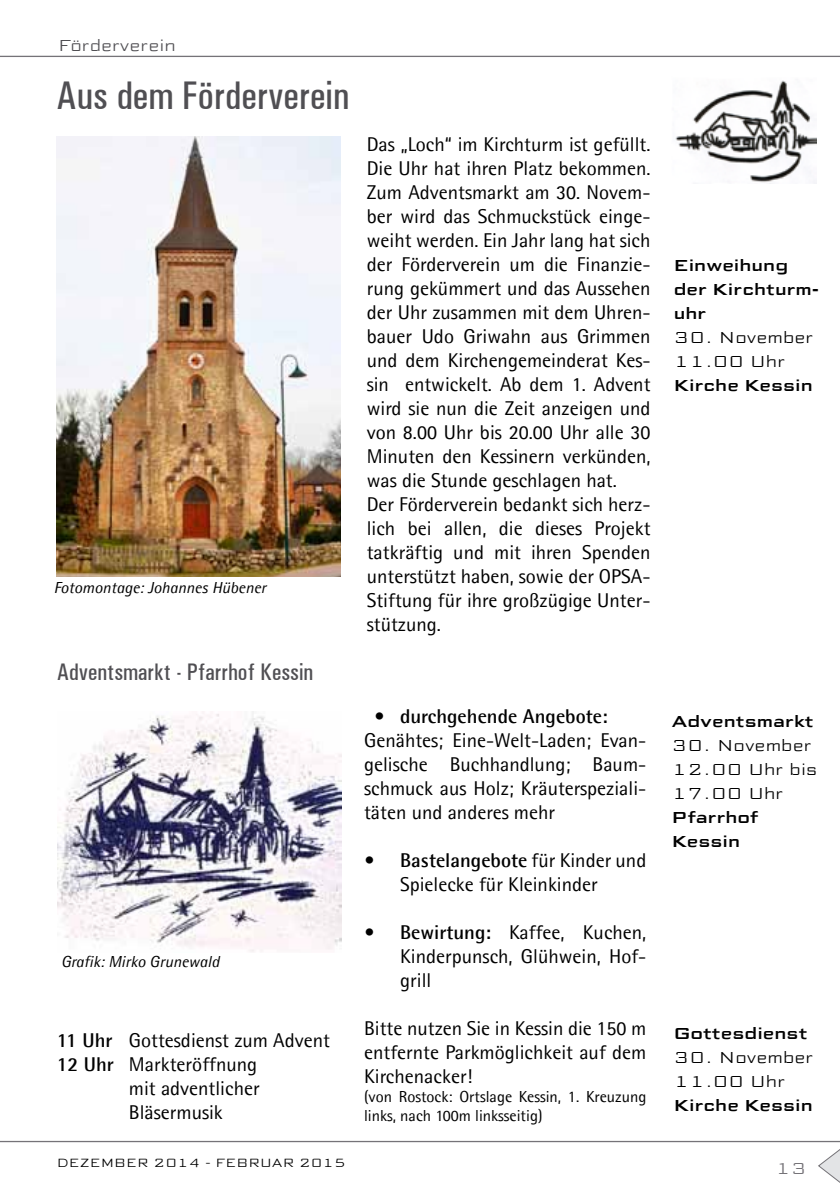
<style>
.page{position:relative;width:840px;height:1191px;background:#fff}
.page>*{position:absolute;margin:0;border:0;box-sizing:border-box;transform-origin:0 0}
.t1{font:500 condensed 40px "Univers";color:#504f53}
.t2{font:500 condensed 24px "Univers";color:#504f53}
.t3{font:20px/24px "Agfa Rotis Semisans";color:#000;text-align:justify}
.t4{font:700 20px "Agfa Rotis Semisans";color:#000}
.t5{font:500 16px/24px "Morris Sans Com";color:#000}
.t6{font:300 16px/24px "Morris Sans Com";color:#000}
.t7{font:16px/19.2px "Agfa Rotis Semisans";color:#000}
.t8{font:italic 16px "Agfa Rotis Semisans";color:#000}
.t9{font:300 16px "Morris Sans Com";color:#504f53}
.t10{font:300 16px "Morris Sans Com";color:#757378}
.t11{font:300 12px "Morris Sans Com";color:#000}
.s1{font-weight:700}
</style>
<div class="page">
<svg style="left:0;top:1140px;width:839px;height:42px"></svg>
<svg style="left:0;top:55px;width:839px;height:2px;background:#a7a6a9"></svg>
<img style="left:675px;top:80px;width:141px;height:104px">
<img style="left:58px;top:712px;width:283px;height:240px">
<img style="left:57px;top:137px;width:283px;height:439px">
<p class="t9" style="left:58px;top:34px;width:119px">Förderverein</p>
<h1 class="t1" style="left:56px;top:73px;width:294px">Aus dem Förderverein</h1>
<p class="t8" style="left:54px;top:577px;width:214px">Fotomontage: Johannes Hübener</p>
<p class="t2" style="left:57px;top:657px;width:258px">Adventsmarkt - Pfarrhof Kessin</p>
<p class="t8" style="left:61px;top:951px;width:160px">Grafik: Mirko Grunewald</p>
<p class="t3" style="left:57px;top:1028px;width:274px"><span class="s1">11 Uhr</span> Gottesdienst zum Advent</p>
<p class="t3" style="left:57px;top:1052px;width:202px"><span class="s1">12 Uhr</span> Markteröffnung</p>
<p class="t3" style="left:129px;top:1076px;width:132px">mit adventlicher</p>
<p class="t3" style="left:129px;top:1100px;width:95px">Bläsermusik</p>
<p class="t11" style="left:57px;top:1154px;width:290px">Dezember 2014 - Februar 2015</p>
<p class="t3" style="left:366px;top:132px;width:285px;text-align:left">Das „Loch“ im Kirchturm ist gefüllt.<br>Die Uhr hat ihren Platz bekommen.<br>Zum Adventsmarkt am 30. Novem&shy;ber wird das Schmuckstück einge&shy;weiht werden. Ein Jahr lang hat sich der Förderverein um die Finanzie&shy;rung gekümmert und das Aussehen der Uhr zusammen mit dem Uhren&shy;bauer Udo Griwahn aus Grimmen und dem Kirchengemeinderat Kes&shy;sin entwickelt. Ab dem 1. Advent wird sie nun die Zeit anzeigen und von 8.00 Uhr bis 20.00 Uhr alle 30<br>Minuten den Kessinern verkünden, was die Stunde geschlagen hat.<br>Der Förderverein bedankt sich herz&shy;lich bei allen, die dieses Projekt tatkräftig und mit ihren Spenden unterstützt haben, sowie der OPSA-<br>Stiftung für ihre großzügige Unter&shy;stützung.</p>
<p class="t4" style="left:374px;top:703px;width:235px">• durchgehende Angebote:</p>
<p class="t3" style="left:364px;top:728px;width:283px">Genähtes; Eine-Welt-Laden; Evan&shy;gelische Buchhandlung; Baum&shy;schmuck aus Holz; Kräuterspeziali&shy;täten und anderes mehr</p>
<p class="t3" style="left:400px;top:848px;width:247px;text-indent:-36px"><span class="s1">• Bastelangebote</span> für Kinder und<br>Spielecke für Kleinkinder</p>
<p class="t3" style="left:400px;top:920px;width:247px;text-indent:-36px"><span class="s1">• Bewirtung:</span> Kaffee, Kuchen, Kinderpunsch, Glühwein, Hof&shy;grill</p>
<p class="t3" style="left:364px;top:1016px;width:284px">Bitte nutzen Sie in Kessin die 150 m entfernte Parkmöglichkeit auf dem Kirchenacker!</p>
<p class="t7" style="left:364px;top:1087px;width:283px">(von Rostock: Ortslage Kessin, 1. Kreuzung links, nach 100m linksseitig)</p>
<p class="t5" style="left:673px;top:253px;width:147px">Einweihung der Kirchturm&shy;uhr</p>
<p class="t6" style="left:673px;top:324px;width:141px">30. November<br>11.00 Uhr</p>
<p class="t5" style="left:673px;top:373px;width:141px">Kirche Kessin</p>
<p class="t5" style="left:671px;top:709px;width:143px">Adventsmarkt</p>
<p class="t6" style="left:671px;top:732px;width:146px">30. November<br>12.00 Uhr bis<br>17.00 Uhr</p>
<p class="t5" style="left:671px;top:805px;width:89px">Pfarrhof<br>Kessin</p>
<p class="t5" style="left:673px;top:1021px;width:135px">Gottesdienst</p>
<p class="t6" style="left:673px;top:1044px;width:141px">30. November<br>11.00 Uhr</p>
<p class="t5" style="left:673px;top:1093px;width:141px">Kirche Kessin</p>
<p class="t10" style="left:775px;top:1157px;width:33px">13</p>
</div>
